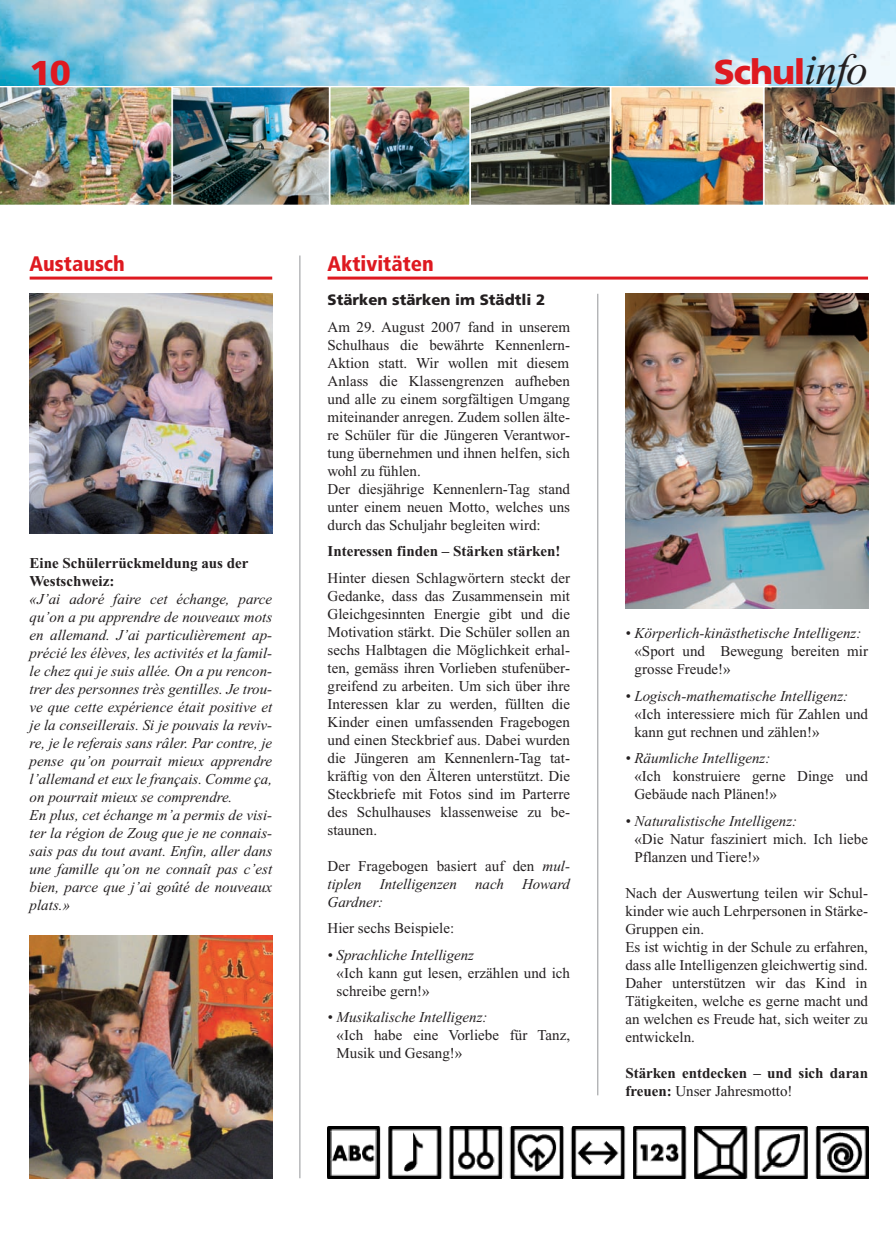
<style>
.page{position:relative;width:896px;height:1234px;background:#fff}
.page>*{position:absolute;margin:0;border:0;box-sizing:border-box;transform-origin:0 0}
.t1{font:900 34.5px "Frutiger";letter-spacing:-.03em;color:#de1920}
.t2{font:900 condensed 21px "Frutiger";color:#de1920}
.t3{font:15px/18px "Times New Roman";color:#231f20}
.t4{font:italic 15px/18px "Times New Roman";color:#231f20;text-align:justify}
.t5{font:700 15px/18px "Times New Roman";color:#231f20}
.t6{font:900 15px "Frutiger";color:#231f20}
.s1{font-family:"Times New Roman";font-weight:400;font-style:italic;font-size:43.5px;color:#231f20}
.s2{font-style:normal}
.s3{font-weight:400}
</style>
<div class="page">
<img style="left:0;top:0;width:895px;height:1179px">
<h1 class="t1" style="left:30px;top:60px;width:43px">10</h1>
<h1 class="t1" style="left:713px;top:58px;width:156px">Schul<span class="s1">info</span></h1>
<h2 class="t2" style="left:30px;top:255px;width:97px">Austausch</h2>
<h2 class="t2" style="left:327px;top:255px;width:108px">Aktivitäten</h2>
<p class="t5" style="left:30px;top:555px;width:220px">Eine Schülerrückmeldung aus der<br>Westschweiz:</p>
<p class="t4" style="left:30px;top:591px;width:244px;text-align:left">«J’ai adoré faire cet échange, parce qu’on a pu apprendre de nouveaux mots en allemand. J’ai particulièrement ap&shy;précié les élèves, les activités et la famil&shy;le chez qui je suis allée. On a pu rencon&shy;trer des personnes très gentilles. Je trou&shy;ve que cette expérience était positive et je la conseillerais. Si je pouvais la reviv&shy;re, je le referais sans râler. Par contre, je pense qu’on pourrait mieux apprendre l’allemand et eux le français. Comme ça, on pourrait mieux se comprendre.<br>En plus, cet échange m’a permis de visi&shy;ter la région de Zoug que je ne connais&shy;sais pas du tout avant. Enfin, aller dans une famille qu’on ne connaît pas c’est bien, parce que j’ai goûté de nouveaux plats.»</p>
<p class="t6" style="left:327px;top:294px;width:219px">Stärken stärken im Städtli 2</p>
<p class="t3" style="left:327px;top:319px;width:244px">Am 29. August 2007 fand in unserem Schulhaus die bewährte Kennenlern-Aktion statt. Wir wollen mit diesem Anlass die Klassengrenzen aufheben und alle zu einem sorgfältigen Umgang miteinander anregen. Zudem sollen älte&shy;re Schüler für die Jüngeren Verantwor&shy;tung übernehmen und ihnen helfen, sich wohl zu fühlen.<br>Der diesjährige Kennenlern-Tag stand unter einem neuen Motto, welches uns durch das Schuljahr begleiten wird:</p>
<p class="t5" style="left:327px;top:544px;width:234px">Interessen finden – Stärken stärken!</p>
<p class="t3" style="left:327px;top:570px;width:244px;text-align:justify">Hinter diesen Schlagwörtern steckt der Gedanke, dass das Zusammensein mit Gleichgesinnten Energie gibt und die Motivation stärkt. Die Schüler sollen an sechs Halbtagen die Möglichkeit erhal&shy;ten, gemäss ihren Vorlieben stufenüber&shy;greifend zu arbeiten. Um sich über ihre Interessen klar zu werden, füllten die Kinder einen umfassenden Fragebogen und einen Steckbrief aus. Dabei wurden die Jüngeren am Kennenlern-Tag tat&shy;kräftig von den Älteren unterstützt. Die Steckbriefe mit Fotos sind im Parterre des Schulhauses klassenweise zu be&shy;staunen.</p>
<p class="t4" style="left:327px;top:858px;width:244px"><span class="s2">Der Fragebogen basiert auf den</span> mul&shy;tiplen Intelligenzen nach Howard Gardner:</p>
<p class="t3" style="left:327px;top:920px;width:128px">Hier sechs Beispiele:</p>
<p class="t4" style="left:327px;top:947px;width:148px">• Sprachliche Intelligenz</p>
<p class="t3" style="left:336px;top:965px;width:235px">«Ich kann gut lesen, erzählen und ich schreibe gern!»</p>
<p class="t4" style="left:327px;top:1009px;width:161px">• Musikalische Intelligenz:</p>
<p class="t3" style="left:336px;top:1027px;width:235px">«Ich habe eine Vorliebe für Tanz,<br>Musik und Gesang!»</p>
<p class="t4" style="left:625px;top:625px;width:237px">• Körperlich-kinästhetische Intelligenz:</p>
<p class="t3" style="left:634px;top:643px;width:235px">«Sport und Bewegung bereiten mir grosse Freude!»</p>
<p class="t4" style="left:625px;top:688px;width:224px">• Logisch-mathematische Intelligenz:</p>
<p class="t3" style="left:634px;top:706px;width:235px">«Ich interessiere mich für Zahlen und kann gut rechnen und zählen!»</p>
<p class="t4" style="left:625px;top:750px;width:146px">• Räumliche Intelligenz:</p>
<p class="t3" style="left:634px;top:768px;width:235px">«Ich konstruiere gerne Dinge und<br>Gebäude nach Plänen!»</p>
<p class="t4" style="left:625px;top:813px;width:173px">• Naturalistische Intelligenz:</p>
<p class="t3" style="left:634px;top:831px;width:235px">«Die Natur fasziniert mich. Ich liebe<br>Pflanzen und Tiere!»</p>
<p class="t3" style="left:625px;top:885px;width:244px">Nach der Auswertung teilen wir Schul&shy;kinder wie auch Lehrpersonen in Stärke-Gruppen ein.<br>Es ist wichtig in der Schule zu erfahren, dass alle Intelligenzen gleichwertig sind.<br>Daher unterstützen wir das Kind in Tätigkeiten, welche es gerne macht und an welchen es Freude hat, sich weiter zu entwickeln.</p>
<p class="t5" style="left:625px;top:1065px;width:244px">Stärken entdecken – und sich daran freuen: <span class="s3">Unser Jahresmotto!</span></p>
</div>
